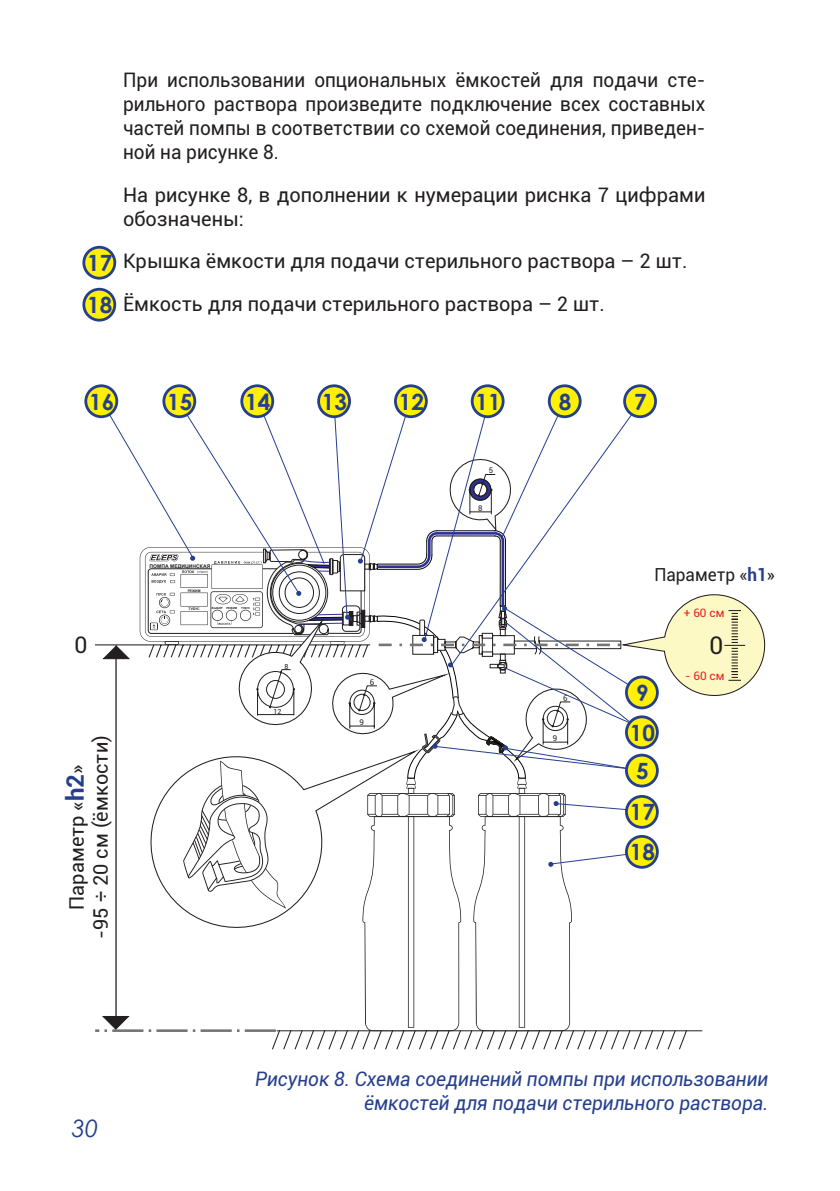
<style>
.page{position:relative;width:840px;height:1191px;background:#fff}
.page>*{position:absolute;margin:0;border:0;box-sizing:border-box;transform-origin:0 0}
.t1{font:24.6px "Roboto";color:#231f20}
.t2{font:italic 24px "Century Gothic";color:#253f8e}
.t3{font:23px "Roboto";color:#231f20}
.t4{font:700 22.4px/39px "Century Gothic";color:#253f8e}
.t5{font:20px/24px "Roboto";color:#231f20}
.t6{font:20px/24px "Roboto";color:#231f20;text-align:justify;scale:.95 1}
.t7{font:italic 20px/24px "Roboto";color:#253f8e;text-align:right;scale:.95 1}
.t8{font:18px "Roboto";color:#231f20;scale:.95 1}
.t9{font:11.8px "Roboto";color:#ee1d23}
.t10{font:8px "Roboto";color:#231f20}
.t11{font:7.8px "Roboto";color:#231f20}
.t12{font:7px "Roboto";color:#231f20}
.t13{font:700 5px "Arial";color:#231f20}
.t14{font:700 3.4px "Arial";color:#231f20}
.t15{font:700 2.8px "Arial";color:#231f20}
.s1{font-weight:700;font-size:24px;color:#253f8e}
.s2{font-weight:700;color:#253f8e}
</style>
<div class="page">
<svg style="left:95px;top:401px;width:670px;height:649px"></svg>
<div style="left:626px;top:677px;width:31px;height:31px;background:#fff101;border-radius:50%"></div>
<div style="left:624px;top:675px;width:34px;height:34px;border:3px solid #253f8e;border-radius:50%"></div>
<div style="left:626px;top:717px;width:31px;height:31px;background:#fff101;border-radius:50%"></div>
<div style="left:624px;top:715px;width:34px;height:34px;border:3px solid #253f8e;border-radius:50%"></div>
<div style="left:626px;top:755px;width:31px;height:31px;background:#fff101;border-radius:50%"></div>
<div style="left:624px;top:753px;width:34px;height:34px;border:3px solid #253f8e;border-radius:50%"></div>
<div style="left:626px;top:796px;width:31px;height:31px;background:#fff101;border-radius:50%"></div>
<div style="left:624px;top:795px;width:34px;height:33px;border:3px solid #253f8e;border-radius:50%"></div>
<div style="left:626px;top:836px;width:31px;height:31px;background:#fff101;border-radius:50%"></div>
<div style="left:624px;top:835px;width:34px;height:33px;border:3px solid #253f8e;border-radius:50%"></div>
<div style="left:624px;top:386px;width:31px;height:31px;background:#fff101;border-radius:50%"></div>
<div style="left:622px;top:384px;width:34px;height:34px;border:3px solid #253f8e;border-radius:50%"></div>
<div style="left:549px;top:386px;width:31px;height:31px;background:#fff101;border-radius:50%"></div>
<div style="left:547px;top:384px;width:34px;height:34px;border:3px solid #253f8e;border-radius:50%"></div>
<div style="left:472px;top:386px;width:31px;height:31px;background:#fff101;border-radius:50%"></div>
<div style="left:470px;top:384px;width:34px;height:34px;border:3px solid #253f8e;border-radius:50%"></div>
<div style="left:395px;top:386px;width:31px;height:31px;background:#fff101;border-radius:50%"></div>
<div style="left:394px;top:384px;width:33px;height:34px;border:3px solid #253f8e;border-radius:50%"></div>
<div style="left:318px;top:386px;width:31px;height:31px;background:#fff101;border-radius:50%"></div>
<div style="left:317px;top:384px;width:34px;height:34px;border:3px solid #253f8e;border-radius:50%"></div>
<div style="left:242px;top:386px;width:30px;height:31px;background:#fff101;border-radius:50%"></div>
<div style="left:240px;top:384px;width:34px;height:34px;border:3px solid #253f8e;border-radius:50%"></div>
<div style="left:164px;top:386px;width:31px;height:31px;background:#fff101;border-radius:50%"></div>
<div style="left:162px;top:384px;width:34px;height:34px;border:3px solid #253f8e;border-radius:50%"></div>
<div style="left:86px;top:386px;width:31px;height:31px;background:#fff101;border-radius:50%"></div>
<div style="left:84px;top:384px;width:34px;height:34px;border:3px solid #253f8e;border-radius:50%"></div>
<div style="left:84px;top:247px;width:31px;height:31px;background:#fff101;border-radius:50%"></div>
<div style="left:82px;top:246px;width:34px;height:33px;border:3px solid #253f8e;border-radius:50%"></div>
<div style="left:84px;top:289px;width:31px;height:31px;background:#fff101;border-radius:50%"></div>
<div style="left:82px;top:288px;width:34px;height:33px;border:3px solid #253f8e;border-radius:50%"></div>
<p class="t4" style="left:87px;top:241px;width:27px;line-height:42px">17<br>18</p>
<p class="t6" style="left:123px;top:67px;width:614px">При использовании опциональных ёмкостей для подачи сте&shy;рильного раствора произведите подключение всех составных частей помпы в соответствии со схемой соединения, приведен&shy;ной на рисунке 8.</p>
<p class="t5" style="left:123px;top:182px;width:583px">На рисунке 8, в дополнении к нумерации риснка 7 цифрами обозначены:</p>
<p class="t5" style="left:123px;top:239px;width:565px;line-height:42.6px">Крышка ёмкости для подачи стерильного раствора – 2 шт.<br>Ёмкость для подачи стерильного раствора – 2 шт.</p>
<p class="t4" style="left:89px;top:381px;width:27px">16</p>
<p class="t4" style="left:167px;top:381px;width:27px">15</p>
<p class="t4" style="left:245px;top:381px;width:27px">14</p>
<p class="t4" style="left:322px;top:381px;width:27px">13</p>
<p class="t4" style="left:398px;top:381px;width:27px">12</p>
<p class="t4" style="left:475px;top:381px;width:27px">11</p>
<p class="t4" style="left:558px;top:381px;width:14px">8</p>
<p class="t4" style="left:634px;top:381px;width:14px">7</p>
<p class="t11" style="left:488px;top:466px;width:6px">5</p>
<p class="t3" style="left:75px;top:632px;width:14px">0</p>
<p class="t5" style="left:64px;top:939px;width:205px;text-align:center;rotate:-90deg">Параметр «<span class="s1">h2</span>»<br>-95 ÷ 20 см (ёмкости)</p>
<p class="t13" style="left:149px;top:564px;width:62px">ПОМПА МЕДИЦИНСКАЯ</p>
<p class="t14" style="left:187px;top:589px;width:14px">РЕЖИМ</p>
<p class="t14" style="left:188px;top:608px;width:13px">ТУБУС</p>
<p class="t15" style="left:212px;top:607px;width:12px">ВЫБОР</p>
<p class="t15" style="left:226px;top:607px;width:12px">РЕЖИМ</p>
<p class="t15" style="left:241px;top:607px;width:11px">ТУБУС</p>
<p class="t12" style="left:284px;top:662px;width:5px">8</p>
<p class="t12" style="left:273px;top:707px;width:9px">12</p>
<p class="t10" style="left:369px;top:677px;width:6px">6</p>
<p class="t10" style="left:359px;top:717px;width:6px">9</p>
<p class="t11" style="left:478px;top:503px;width:6px">8</p>
<p class="t10" style="left:562px;top:693px;width:6px">6</p>
<p class="t10" style="left:552px;top:733px;width:6px">9</p>
<p class="t8" style="left:654px;top:562px;width:128px">Параметр «<span class="s2">h1</span>»</p>
<p class="t9" style="left:683px;top:606px;width:42px">+ 60 см</p>
<p class="t1" style="left:709px;top:631px;width:15px">0</p>
<p class="t4" style="left:629px;top:672px;width:27px">9<br>10<br>5</p>
<p class="t4" style="left:629px;top:791px;width:27px;line-height:40px">17<br>18</p>
<p class="t9" style="left:684px;top:669px;width:41px">- 60 см</p>
<p class="t2" style="left:72px;top:1111px;width:28px">30</p>
<p class="t7" style="left:255px;top:1065px;width:541px">Рисунок 8. Схема соединений помпы при использовании ёмкостей для подачи стерильного раствора.</p>
</div>
